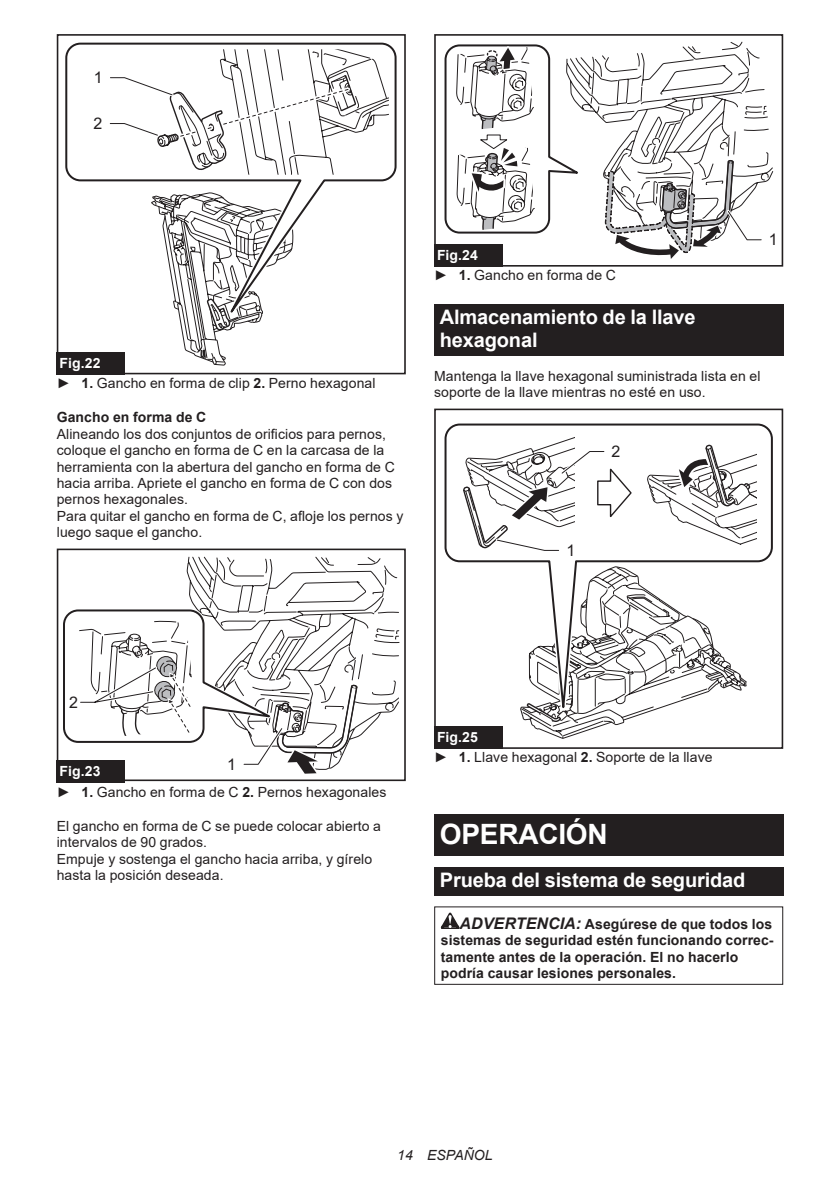
<style>
.page{position:relative;width:840px;height:1191px;background:#fff}
.page>*{position:absolute;margin:0;border:0;box-sizing:border-box;transform-origin:0 0}
.t1{font:700 28px "Arial";letter-spacing:-.01em;color:#fff}
.t2{font:700 20px/23.4px "Arial";letter-spacing:-.01em;color:#fff}
.t3{font:16px "Arial";color:#231f20}
.t4{font:14px/16.4px "Arial";letter-spacing:.005em;color:#231f20}
.t5{font:700 14px/16.4px "Arial";letter-spacing:.005em;color:#231f20}
.t6{font:italic 14px "Arial";letter-spacing:.005em;color:#231f20}
.s1{font-weight:700;color:#fff}
.s2{font-weight:700}
.s3{font-style:italic;font-size:16px}
</style>
<div class="page">
<svg style="left:182px;top:337px;width:44px;height:29px"></svg>
<svg style="left:65px;top:42px;width:332px;height:295px"></svg>
<div style="left:57px;top:34px;width:348px;height:340px;border:2px solid #231f20"></div>
<svg style="left:107px;top:49px;width:281px;height:126px"></svg>
<div style="left:57px;top:352px;width:68px;height:22px;background:#231f20"></div>
<svg style="left:186px;top:556px;width:213px;height:181px"></svg>
<div style="left:57px;top:548px;width:348px;height:233px;border:2px solid #231f20"></div>
<svg style="left:63px;top:606px;width:295px;height:168px"></svg>
<div style="left:57px;top:760px;width:68px;height:23px;background:#231f20"></div>
<svg style="left:582px;top:42px;width:191px;height:141px"></svg>
<svg style="left:444px;top:44px;width:138px;height:190px"></svg>
<div style="left:434px;top:34px;width:348px;height:233px;border:2px solid #231f20"></div>
<svg style="left:603px;top:133px;width:160px;height:126px"></svg>
<div style="left:434px;top:244px;width:68px;height:23px;background:#231f20"></div>
<div style="left:434px;top:304px;width:348px;height:52px;background:#231f20"></div>
<svg style="left:444px;top:423px;width:329px;height:306px"></svg>
<svg style="left:646px;top:437px;width:110px;height:108px"></svg>
<div style="left:434px;top:720px;width:73px;height:29px;background:#fff"></div>
<div style="left:434px;top:408px;width:348px;height:341px;border:2px solid #231f20"></div>
<svg style="left:462px;top:427px;width:170px;height:126px"></svg>
<div style="left:434px;top:726px;width:68px;height:23px;background:#231f20"></div>
<div style="left:434px;top:814px;width:348px;height:41px;background:#231f20"></div>
<div style="left:434px;top:867px;width:348px;height:28px;background:#231f20"></div>
<svg style="left:440px;top:912px;width:19px;height:17px"></svg>
<p class="t3" style="left:94px;top:66px;width:10px">1</p>
<p class="t3" style="left:94px;top:112px;width:10px">2</p>
<p class="t4" style="left:57px;top:352px;width:320px;line-height:20.2px"><span class="s1">Fig.22<br></span>► <span class="s2">1.</span> Gancho en forma de clip <span class="s2">2.</span> Perno hexagonal</p>
<p class="t5" style="left:57px;top:409px;width:151px">Gancho en forma de C</p>
<p class="t4" style="left:57px;top:425px;width:348px">Alineando los dos conjuntos de orificios para pernos, coloque el gancho en forma de C en la carcasa de la herramienta con la abertura del gancho en forma de C hacia arriba. Apriete el gancho en forma de C con dos pernos hexagonales.<br>Para quitar el gancho en forma de C, afloje los pernos y luego saque el gancho.</p>
<p class="t4" style="left:434px;top:245px;width:183px;line-height:20.2px"><span class="s1">Fig.24<br></span>► <span class="s2">1.</span> Gancho en forma de C</p>
<h2 class="t2" style="left:439px;top:305px;width:257px">Almacenamiento de la llave hexagonal</h2>
<p class="t4" style="left:434px;top:367px;width:327px">Mantenga la llave hexagonal suministrada lista en el soporte de la llave mientras no esté en uso.</p>
<p class="t3" style="left:768px;top:228px;width:10px">1</p>
<p class="t3" style="left:611px;top:440px;width:10px">2</p>
<p class="t3" style="left:566px;top:539px;width:10px">1</p>
<p class="t3" style="left:69px;top:691px;width:10px">2</p>
<p class="t3" style="left:227px;top:753px;width:10px">1</p>
<p class="t4" style="left:57px;top:761px;width:331px;line-height:20.2px"><span class="s1">Fig.23<br></span>► <span class="s2">1.</span> Gancho en forma de C <span class="s2">2.</span> Pernos hexagonales</p>
<p class="t4" style="left:57px;top:818px;width:325px">El gancho en forma de C se puede colocar abierto a intervalos de 90 grados.<br>Empuje y sostenga el gancho hacia arriba, y gírelo hasta la posición deseada.</p>
<p class="t4" style="left:434px;top:727px;width:280px;line-height:20.2px"><span class="s1">Fig.25<br></span>► <span class="s2">1.</span> Llave hexagonal <span class="s2">2.</span> Soporte de la llave</p>
<h1 class="t1" style="left:439px;top:814px;width:169px">OPERACIÓN</h1>
<h2 class="t2" style="left:439px;top:868px;width:307px">Prueba del sistema de seguridad</h2>
<p class="t5" style="left:440px;top:916px;width:334px;text-indent:19px"><span class="s3">ADVERTENCIA:</span> Asegúrese de que todos los sistemas de seguridad estén funcionando correc&shy;tamente antes de la operación. El no hacerlo podría causar lesiones personales.</p>
<p class="t6" style="left:397px;top:1146px;width:97px">14 ESPAÑOL</p>
</div>
